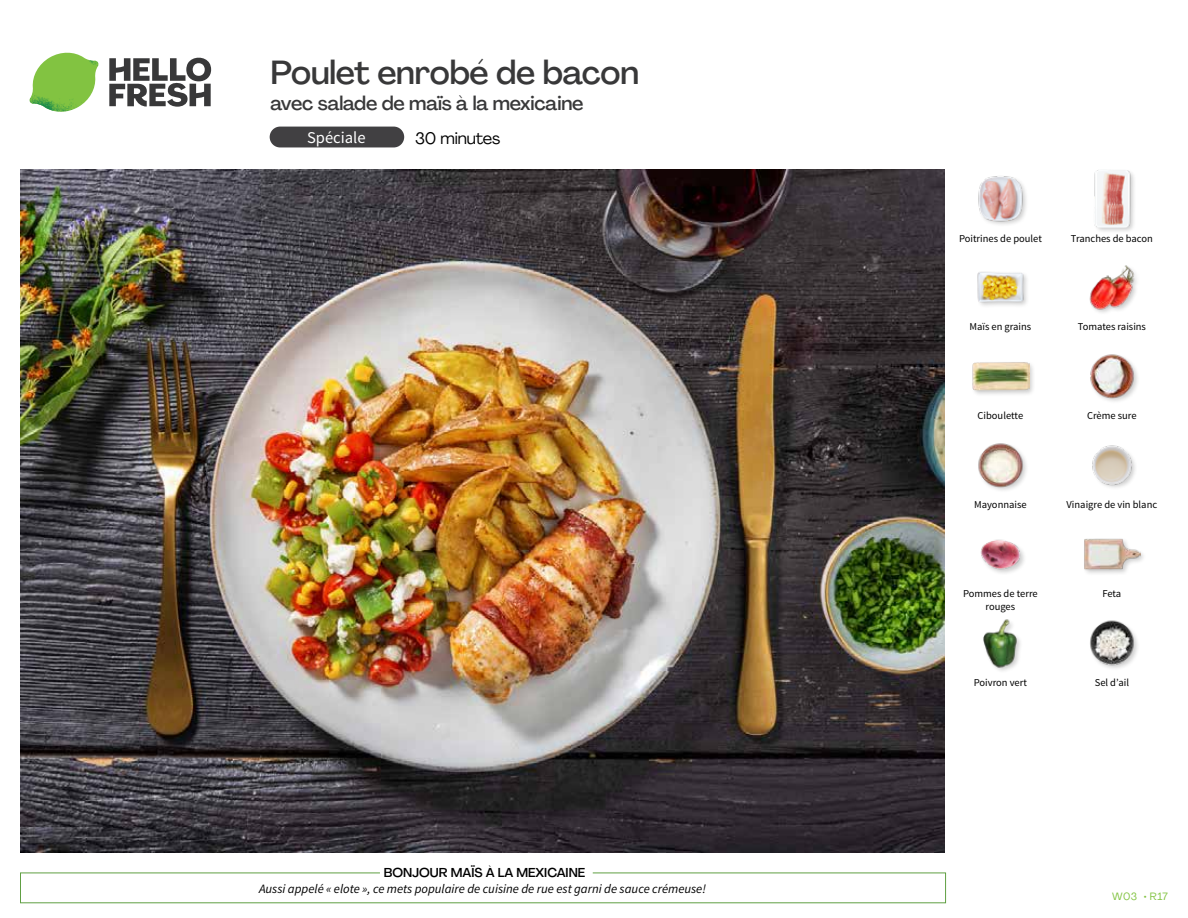
<style>
.page{position:relative;width:1188px;height:918px;background:#fff}
.page>*{position:absolute;margin:0;border:0;box-sizing:border-box;transform-origin:0 0}
.t1{font:500 33px "Agrandir";letter-spacing:-.01em;color:#383839}
.t2{font:500 19.5px "Agrandir";letter-spacing:-.01em;color:#383839}
.t3{font:16.5px "Agrandir";letter-spacing:-.01em;color:#000}
.t4{font:16.5px "Source Sans Pro";color:#fff}
.t5{font:italic 12.75px "Source Sans Pro";color:#000}
.t6{font:500 12.75px "Agrandir";color:#000}
.t7{font:10.5px "Source Sans Pro";color:#000}
.t8{font:10.5px "Agrandir";letter-spacing:.05em;color:#82c341}
</style>
<div class="page">
<div style="left:270px;top:127px;width:134px;height:20px;background:#414042;border-radius:10px"></div>
<svg style="left:109px;top:57px;width:102px;height:50px"></svg>
<svg style="left:34px;top:53px;width:62px;height:40px"></svg>
<img style="left:67px;top:53px;width:32px;height:26px">
<img style="left:33px;top:75px;width:59px;height:11px">
<img style="left:29px;top:79px;width:61px;height:33px">
<img style="left:65px;top:86px;width:27px;height:25px">
<div style="left:20px;top:873px;width:926px;height:30px;border:1px solid #609f43"></div>
<div style="left:380px;top:865px;width:213px;height:15px;background:#fff"></div>
<img style="left:21px;top:170px;width:924px;height:682px">
<img style="left:1090px;top:620px;width:48px;height:49px">
<img style="left:983px;top:619px;width:38px;height:52px">
<div style="left:1083px;top:537px;width:64px;height:39px;background:#000;opacity:.2"></div>
<img style="left:1083px;top:537px;width:58px;height:39px">
<img style="left:980px;top:539px;width:44px;height:34px">
<img style="left:1092px;top:445px;width:43px;height:43px">
<img style="left:978px;top:443px;width:49px;height:48px">
<img style="left:1090px;top:354px;width:48px;height:48px">
<div style="left:972px;top:361px;width:63px;height:37px;background:#000;opacity:.2"></div>
<img style="left:972px;top:361px;width:57px;height:37px">
<img style="left:1089px;top:265px;width:48px;height:48px">
<img style="left:977px;top:272px;width:50px;height:34px">
<div style="left:1093px;top:168px;width:44px;height:66px;background:#000;opacity:.2"></div>
<img style="left:1093px;top:170px;width:44px;height:57px">
<img style="left:978px;top:176px;width:48px;height:49px">
<h1 class="t1" style="left:271px;top:52px;width:370px">Poulet enrobé de bacon</h1>
<h2 class="t2" style="left:271px;top:91px;width:315px">avec salade de maïs à la mexicaine</h2>
<h3 class="t4" style="left:307px;top:128px;width:60px">Spéciale</h3>
<h3 class="t3" style="left:415px;top:128px;width:87px">30 minutes</h3>
<p class="t6" style="left:384px;top:864px;width:203px">BONJOUR MAÏS À LA MEXICAINE</p>
<p class="t5" style="left:259px;top:881px;width:448px">Aussi appelé « elote », ce mets populaire de cuisine de rue est garni de sauce crémeuse!</p>
<p class="t7" style="left:959px;top:232px;width:84px">Poitrines de poulet</p>
<p class="t7" style="left:1071px;top:232px;width:84px">Tranches de bacon</p>
<p class="t7" style="left:969px;top:320px;width:63px">Maïs en grains</p>
<p class="t7" style="left:1078px;top:320px;width:70px">Tomates raisins</p>
<p class="t7" style="left:978px;top:409px;width:47px">Ciboulette</p>
<p class="t7" style="left:1087px;top:409px;width:51px">Crème sure</p>
<p class="t7" style="left:974px;top:498px;width:54px">Mayonnaise</p>
<p class="t7" style="left:1067px;top:498px;width:92px">Vinaigre de vin blanc</p>
<p class="t7" style="left:963px;top:587px;width:76px">Pommes de terre</p>
<p class="t7" style="left:1102px;top:587px;width:20px">Feta</p>
<p class="t7" style="left:986px;top:600px;width:31px">rouges</p>
<p class="t7" style="left:974px;top:676px;width:55px">Poivron vert</p>
<p class="t7" style="left:1095px;top:676px;width:36px">Sel d’ail</p>
<p class="t8" style="left:1112px;top:890px;width:57px">W03 • R17</p>
</div>
